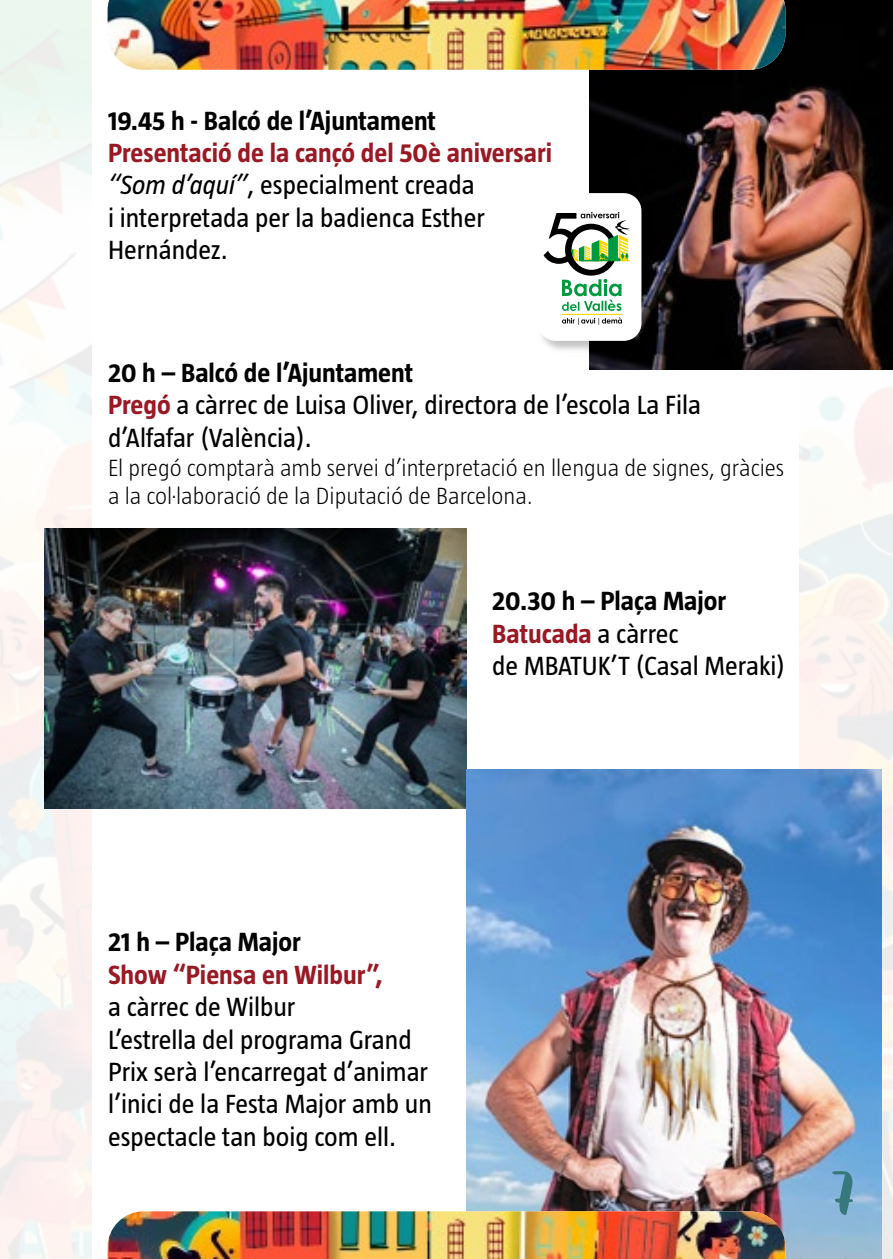
<style>
.page{position:relative;width:893px;height:1259px;background:#fff}
.page>*{position:absolute;margin:0;border:0;box-sizing:border-box;transform-origin:0 0}
.t1{font:54px "Muthiara Demo Version";color:#37787c}
.t2{font:27px/32.4px "Taz";color:#000}
.t3{font:700 27px "Taz";color:#000}
.t4{font:700 27px "Taz";color:#991924}
.t5{font:300 24px/28.8px "Taz";color:#000}
.s1{font-weight:700;color:#991924}
.s2{font-style:italic}
.s3{font-weight:700}
</style>
<div class="page">
<img style="left:799px;top:369px;width:94px;height:890px">
<div style="left:0;top:0;width:92px;height:1259px;background:linear-gradient(to right,#f7f7f4,#f7f4f2)"></div>
<img style="left:44px;top:529px;width:423px;height:279px">
<img style="left:467px;top:769px;width:414px;height:490px">
<img style="left:590px;top:0;width:303px;height:369px">
<img style="left:108px;top:0;width:677px;height:70px">
<img style="left:108px;top:1211px;width:677px;height:48px">
<div style="left:538px;top:192px;width:115px;height:160px;background:#000;opacity:.24"></div>
<div style="left:538px;top:193px;width:103px;height:148px;background:#fff;border-radius:18px"></div>
<svg style="left:544px;top:212px;width:86px;height:113px"></svg>
<p class="t3" style="left:108px;top:105px;width:329px">19.45 h - Balcó de l’Ajuntament</p>
<p class="t2" style="left:108px;top:136px;width:446px"><span class="s1">Presentació de la cançó del 50è aniversari </span><span class="s2">“Som d’aquí”</span>, especialment creada<br>i interpretada per la badienca Esther<br>Hernández.</p>
<p class="t2" style="left:108px;top:356px;width:595px"><span class="s3">20 h – Balcó de l’Ajuntament<br></span><span class="s1">Pregó</span> a càrrec de Luisa Oliver, directora de l’escola La Fila d’Alfafar (València).</p>
<p class="t5" style="left:108px;top:453px;width:678px">El pregó comptarà amb servei d’interpretació en llengua de signes, gràcies a la col·laboració de la Diputació de Barcelona.</p>
<p class="t2" style="left:492px;top:584px;width:295px"><span class="s3">20.30 h – Plaça Major<br></span><span class="s1">Batucada</span> a càrrec<br>de MBATUK’T (Casal Meraki)</p>
<p class="t3" style="left:108px;top:927px;width:194px">21 h – Plaça Major</p>
<p class="t4" style="left:108px;top:959px;width:276px">Show “Piensa en Wilbur”,</p>
<p class="t2" style="left:108px;top:990px;width:325px">a càrrec de Wilbur<br>L’estrella del programa Grand<br>Prix serà l’encarregat d’animar l’inici de la Festa Major amb un espectacle tan boig com ell.</p>
<h1 class="t1" style="left:828px;top:1160px;width:29px">7</h1>
</div>
